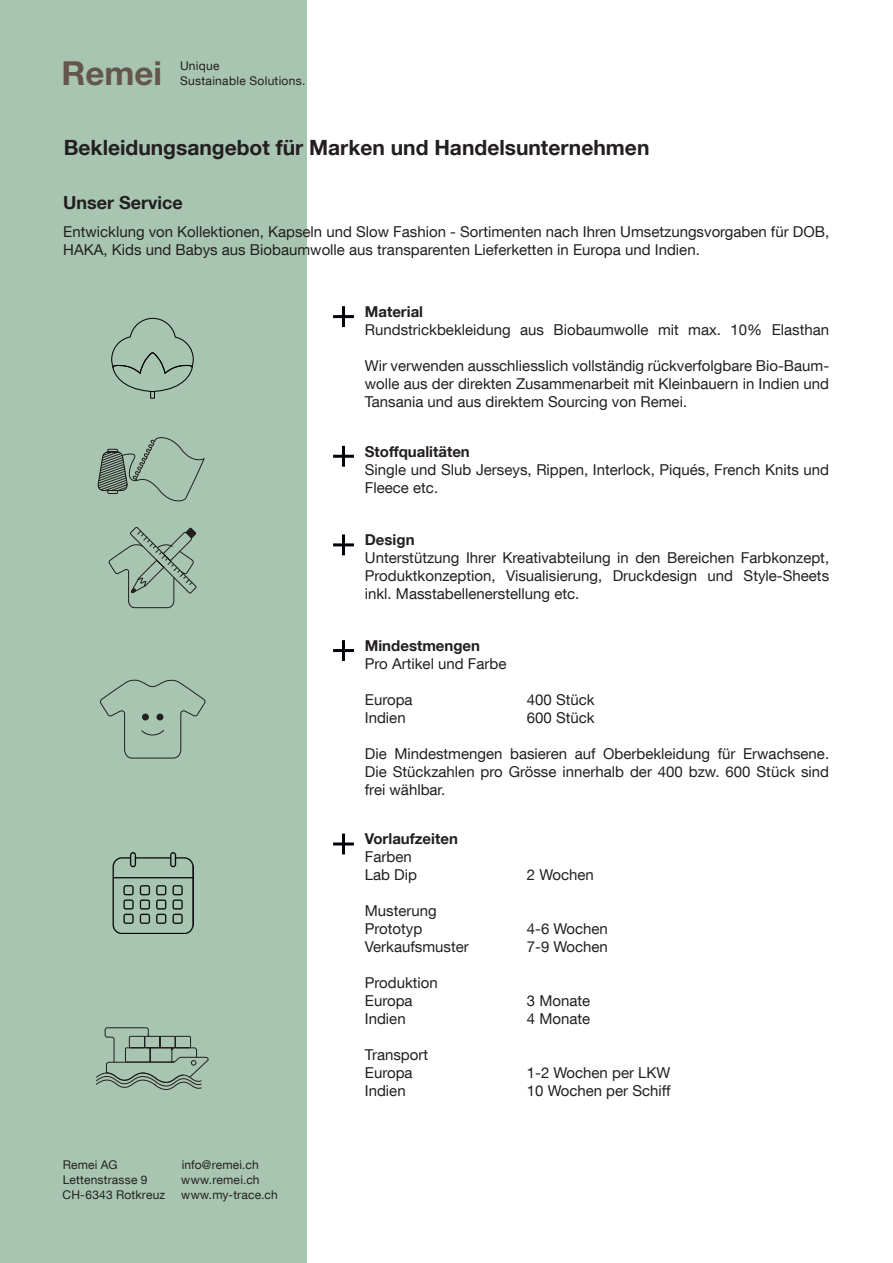
<style>
.page{position:relative;width:893px;height:1263px;background:#fff}
.page>*{position:absolute;margin:0;border:0;box-sizing:border-box;transform-origin:0 0}
.t1{font:700 33.15px "Helvetica Neue LT Std";color:#65564c}
.t2{font:700 21px "Helvetica Neue LT Com";color:#231f20}
.t3{font:700 18px "Helvetica Neue LT Com";color:#231f20}
.t4{font:15px/18px "Helvetica Neue LT Com";color:#231f20}
.t5{font:700 15px "Helvetica Neue LT Com";color:#231f20}
.t6{font:12px/15px "Helvetica Neue LT Com";letter-spacing:.02em;color:#231f20}
</style>
<div class="page">
<div style="left:0;top:0;width:306px;height:1263px;background:#a7c5b1"></div>
<hr style="left:342px;top:306px;width:3px;height:21px;background:#000208">
<hr style="left:333px;top:315px;width:21px;height:3px;background:#000208">
<svg style="left:111px;top:318px;width:83px;height:80px"></svg>
<svg style="left:100px;top:680px;width:106px;height:79px"></svg>
<svg style="left:96px;top:1027px;width:113px;height:63px"></svg>
<svg style="left:109px;top:527px;width:87px;height:81px"></svg>
<svg style="left:98px;top:437px;width:106px;height:65px"></svg>
<img style="left:112px;top:852px;width:82px;height:82px">
<hr style="left:342px;top:446px;width:3px;height:21px;background:#000208">
<hr style="left:333px;top:455px;width:21px;height:3px;background:#000208">
<hr style="left:342px;top:534px;width:3px;height:21px;background:#000208">
<hr style="left:333px;top:543px;width:21px;height:3px;background:#000208">
<hr style="left:342px;top:640px;width:3px;height:21px;background:#000208">
<hr style="left:333px;top:649px;width:21px;height:3px;background:#000208">
<hr style="left:342px;top:833px;width:3px;height:21px;background:#000208">
<hr style="left:333px;top:842px;width:21px;height:3px;background:#000208">
<h1 class="t1" style="left:61px;top:53px;width:102px">Remei</h1>
<p class="t6" style="left:180px;top:58px;width:127px">Unique<br>Sustainable Solutions.</p>
<h2 class="t2" style="left:64px;top:135px;width:587px">Bekleidungsangebot für Marken und Handelsunternehmen</h2>
<p class="t3" style="left:63px;top:192px;width:121px">Unser Service</p>
<p class="t4" style="left:63px;top:222px;width:767px">Entwicklung von Kollektionen, Kapseln und Slow Fashion - Sortimenten nach Ihren Umsetzungsvorgaben für DOB,<br>HAKA, Kids und Babys aus Biobaumwolle aus transparenten Lieferketten in Europa und Indien.</p>
<p class="t5" style="left:365px;top:302px;width:60px">Material</p>
<p class="t4" style="left:365px;top:320px;width:466px">Rundstrickbekleidung aus Biobaumwolle mit max. 10% Elasthan</p>
<p class="t4" style="left:365px;top:356px;width:466px;text-align:justify">Wir verwenden ausschliesslich vollständig rückverfolgbare Bio-Baum&shy;wolle aus der direkten Zusammenarbeit mit Kleinbauern in Indien und Tansania und aus direktem Sourcing von Remei.</p>
<p class="t5" style="left:365px;top:442px;width:106px">Stoffqualitäten</p>
<p class="t4" style="left:365px;top:460px;width:466px">Single und Slub Jerseys, Rippen, Interlock, Piqués, French Knits und<br>Fleece etc.</p>
<p class="t5" style="left:365px;top:530px;width:51px">Design</p>
<p class="t4" style="left:365px;top:548px;width:466px;text-align:justify">Unterstützung Ihrer Kreativabteilung in den Bereichen Farbkonzept, Produktkonzeption, Visualisierung, Druckdesign und Style-Sheets inkl. Masstabellenerstellung etc.</p>
<p class="t5" style="left:365px;top:636px;width:117px">Mindestmengen</p>
<p class="t4" style="left:365px;top:654px;width:143px">Pro Artikel und Farbe</p>
<p class="t4" style="left:365px;top:690px;width:49px">Europa</p>
<p class="t4" style="left:527px;top:690px;width:69px">400 Stück</p>
<p class="t4" style="left:365px;top:708px;width:42px">Indien</p>
<p class="t4" style="left:527px;top:708px;width:69px">600 Stück</p>
<p class="t4" style="left:365px;top:744px;width:466px;text-align:justify">Die Mindestmengen basieren auf Oberbekleidung für Erwachsene.<br>Die Stückzahlen pro Grösse innerhalb der 400 bzw. 600 Stück sind frei wählbar.</p>
<p class="t5" style="left:365px;top:829px;width:95px">Vorlaufzeiten</p>
<p class="t4" style="left:365px;top:848px;width:54px">Farben<br>Lab Dip</p>
<p class="t4" style="left:527px;top:866px;width:68px">2 Wochen</p>
<p class="t4" style="left:365px;top:902px;width:73px">Musterung<br>Prototyp</p>
<p class="t4" style="left:527px;top:920px;width:83px">4-6 Wochen</p>
<p class="t4" style="left:365px;top:938px;width:105px">Verkaufsmuster</p>
<p class="t4" style="left:527px;top:938px;width:83px">7-9 Wochen</p>
<p class="t4" style="left:365px;top:974px;width:75px">Produktion<br>Europa</p>
<p class="t4" style="left:527px;top:992px;width:65px">3 Monate</p>
<p class="t4" style="left:365px;top:1010px;width:42px">Indien</p>
<p class="t4" style="left:527px;top:1010px;width:65px">4 Monate</p>
<p class="t4" style="left:365px;top:1046px;width:65px">Transport<br>Europa</p>
<p class="t4" style="left:527px;top:1064px;width:145px">1-2 Wochen per LKW</p>
<p class="t6" style="left:63px;top:1157px;width:104px">Remei AG<br>Lettenstrasse 9<br>CH-6343 Rotkreuz</p>
<p class="t6" style="left:181px;top:1157px;width:98px">info@remei.ch www.remei.ch www.my-trace.ch</p>
<p class="t4" style="left:365px;top:1082px;width:42px">Indien</p>
<p class="t4" style="left:527px;top:1082px;width:145px">10 Wochen per Schiff</p>
</div>
